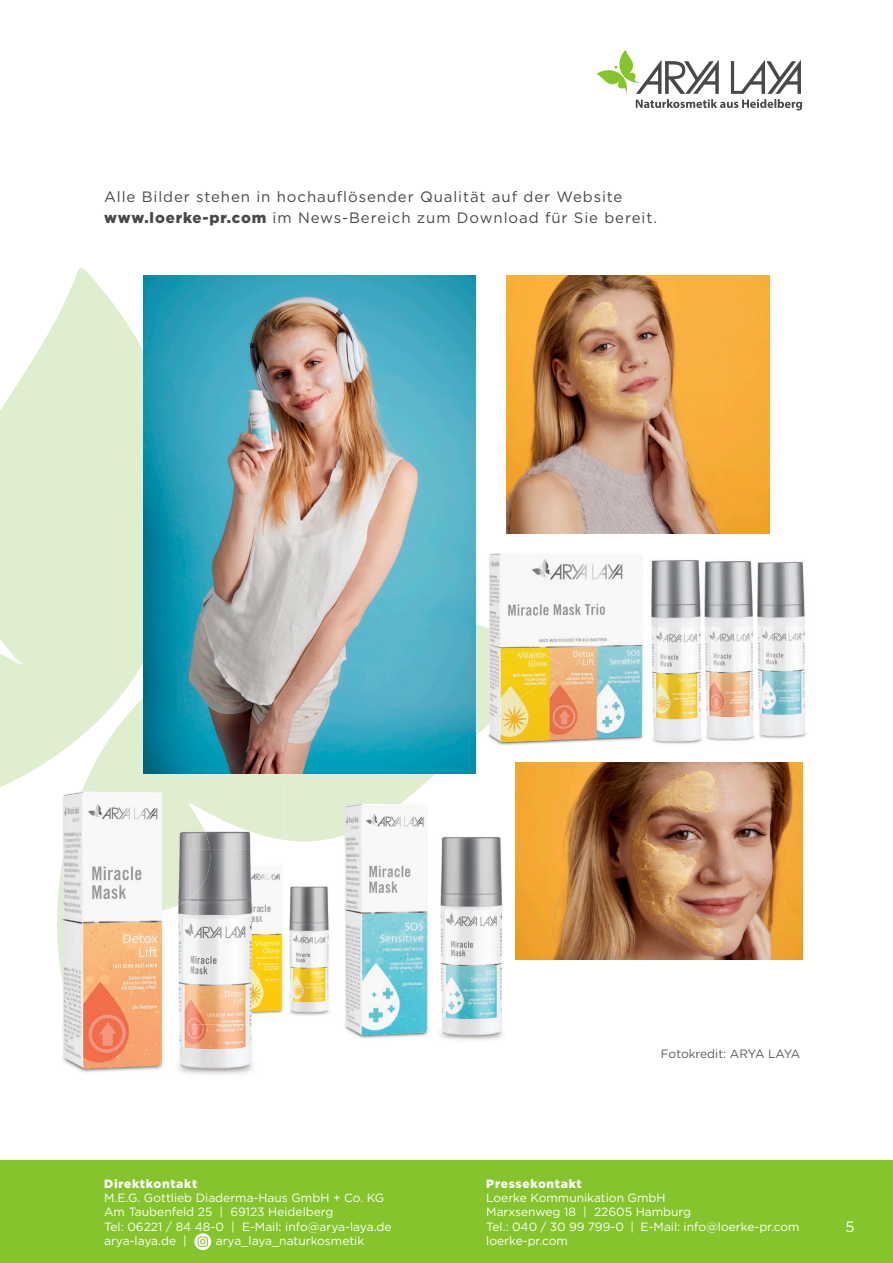
<style>
.page{position:relative;width:893px;height:1263px;background:#fff}
.page>*{position:absolute;margin:0;border:0;box-sizing:border-box;transform-origin:0 0}
.t1{font:15px/21px "Gotham";letter-spacing:.06em;color:#494947}
.t2{font:15px "Gotham";color:#fff}
.t3{font:12px/14.4px "Gotham";color:#fff}
.t4{font:900 12px "Gotham";letter-spacing:.06em;color:#fff}
.t5{font:12px "Gotham";color:#5b5b5b}
.s1{font-weight:900}
</style>
<div class="page">
<img style="left:515px;top:762px;width:287px;height:198px">
<svg style="left:0;top:268px;width:143px;height:519px;fill:#e0eed0"></svg>
<svg style="left:83px;top:606px;width:403px;height:234px;fill:#e0eed0"></svg>
<svg style="left:12px;top:657px;width:11px;height:7px"></svg>
<svg style="left:596px;top:50px;width:206px;height:61px"></svg>
<div style="left:0;top:1161px;width:893px;height:102px;background:#85c42c"></div>
<svg style="left:194px;top:1233px;width:17px;height:17px"></svg>
<img style="left:143px;top:275px;width:332px;height:499px">
<img style="left:298px;top:779px;width:205px;height:261px">
<img style="left:285px;top:779px;width:144px;height:62px">
<img style="left:260px;top:850px;width:105px;height:174px">
<img style="left:486px;top:553px;width:320px;height:192px">
<img style="left:486px;top:627px;width:82px;height:99px">
<img style="left:62px;top:1007px;width:198px;height:68px">
<img style="left:57px;top:788px;width:203px;height:219px">
<img style="left:68px;top:998px;width:5px;height:18px">
<svg style="left:70px;top:1014px;width:5px;height:10px"></svg>
<img style="left:191px;top:850px;width:21px;height:47px">
<img style="left:506px;top:275px;width:264px;height:258px">
<p class="t1" style="left:104px;top:186px;width:554px">Alle Bilder stehen in hochauflösender Qualität auf der Website <span class="s1">www.loerke-pr.com</span> im News-Bereich zum Download für Sie bereit.</p>
<p class="t4" style="left:104px;top:1175px;width:95px">Direktkontakt</p>
<p class="t3" style="left:104px;top:1190px;width:289px">M.E.G. Gottlieb Diaderma-Haus GmbH + Co. KG Am Taubenfeld 25 | 69123 Heidelberg<br>Tel: 06221 / 84 48-0 | E-Mail: info@arya-laya.de arya-laya.de |</p>
<p class="t3" style="left:216px;top:1233px;width:150px">arya_laya_naturkosmetik</p>
<p class="t5" style="left:661px;top:1046px;width:141px">Fotokredit: ARYA LAYA</p>
<p class="t4" style="left:486px;top:1175px;width:97px">Pressekontakt</p>
<p class="t3" style="left:486px;top:1190px;width:315px">Loerke Kommunikation GmbH<br>Marxsenweg 18 | 22605 Hamburg<br>Tel.: 040 / 30 99 799-0 | E-Mail: info@loerke-pr.com loerke-pr.com</p>
<p class="t2" style="left:845px;top:1217px;width:11px">5</p>
</div>
